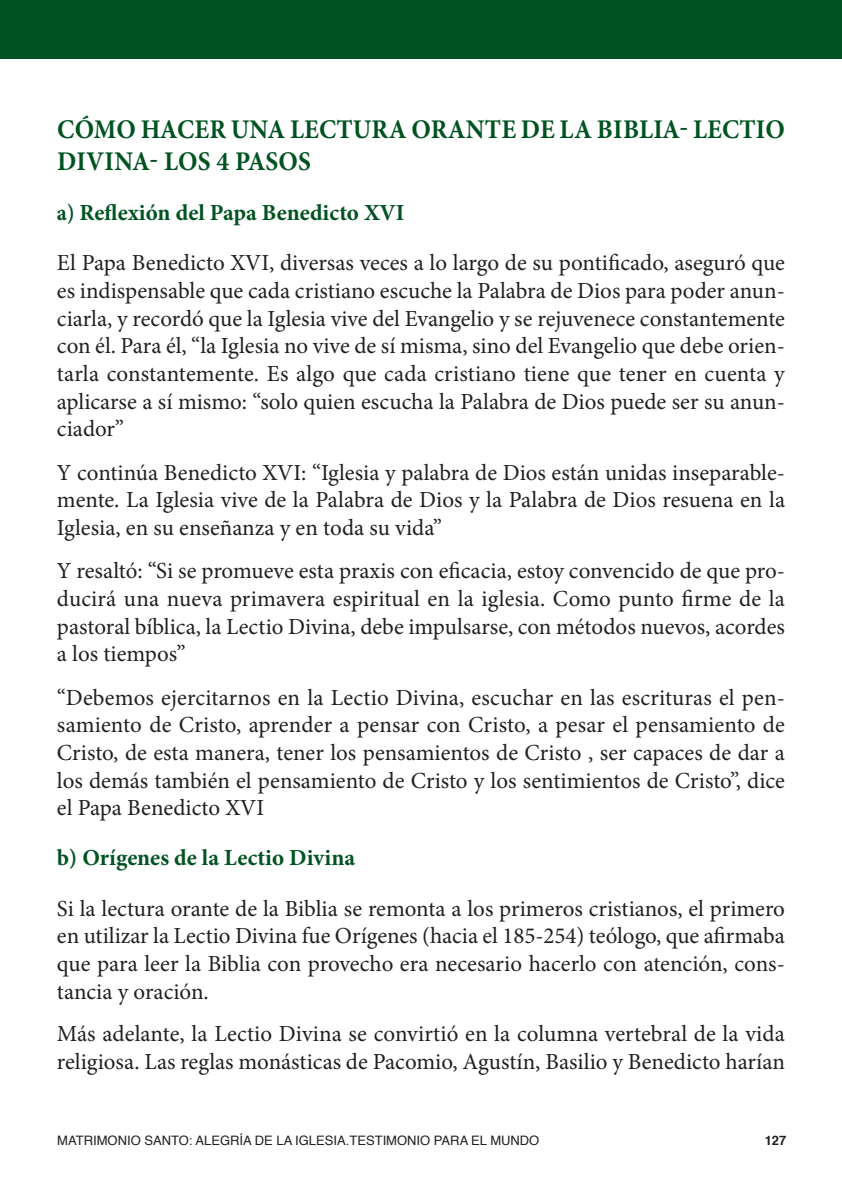
<style>
.page{position:relative;width:842px;height:1191px;background:#fff}
.page>*{position:absolute;margin:0;border:0;box-sizing:border-box;transform-origin:0 0}
.t1{font:700 27px/32px "Minion Pro";letter-spacing:.005em;color:#005321;scale:.94 1}
.t2{font:23px/27.6px "Minion Pro";color:#231f20;text-align:justify}
.t3{font:700 23px "Minion Pro";color:#005321;scale:.94 1}
.t4{font:700 23px "Minion Pro";color:#005321}
.t5{font:13px "Helvetica";color:#231f20}
.t6{font:700 13px "Helvetica";color:#231f20}
</style>
<div class="page">
<div style="left:0;top:0;width:842px;height:58px;background:#005321"></div>
<p class="t1" style="left:57px;top:113px;width:776px">CÓMO HACER UNA LECTURA ORANTE DE LA BIBLIA- LECTIO<br>DIVINA- LOS 4 PASOS</p>
<p class="t3" style="left:57px;top:197px;width:371px">a) Reflexión del Papa Benedicto XVI</p>
<p class="t2" style="left:57px;top:249px;width:729px">El Papa Benedicto XVI, diversas veces a lo largo de su pontificado, aseguró que es indispensable que cada cristiano escuche la Palabra de Dios para poder anun&shy;ciarla, y recordó que la Iglesia vive del Evangelio y se rejuvenece constantemente con él. Para él, “la Iglesia no vive de sí misma, sino del Evangelio que debe orien&shy;tarla constantemente. Es algo que cada cristiano tiene que tener en cuenta y aplicarse a sí mismo: “solo quien escucha la Palabra de Dios puede ser su anun&shy;ciador”</p>
<p class="t2" style="left:57px;top:458px;width:730px">Y continúa Benedicto XVI: “Iglesia y palabra de Dios están unidas inseparable&shy;mente. La Iglesia vive de la Palabra de Dios y la Palabra de Dios resuena en la Iglesia, en su enseñanza y en toda su vida”</p>
<p class="t2" style="left:57px;top:557px;width:729px">Y resaltó: “Si se promueve esta praxis con eficacia, estoy convencido de que pro&shy;ducirá una nueva primavera espiritual en la iglesia. Como punto firme de la pastoral bíblica, la Lectio Divina, debe impulsarse, con métodos nuevos, acordes a los tiempos”</p>
<p class="t2" style="left:57px;top:683px;width:729px">“Debemos ejercitarnos en la Lectio Divina, escuchar en las escrituras el pen&shy;samiento de Cristo, aprender a pensar con Cristo, a pesar el pensamiento de Cristo, de esta manera, tener los pensamientos de Cristo , ser capaces de dar a los demás también el pensamiento de Cristo y los sentimientos de Cristo”, dice el Papa Benedicto XVI</p>
<p class="t4" style="left:57px;top:842px;width:300px">b) Orígenes de la Lectio Divina</p>
<p class="t2" style="left:57px;top:894px;width:729px">Si la lectura orante de la Biblia se remonta a los primeros cristianos, el primero en utilizar la Lectio Divina fue Orígenes (hacia el 185-254) teólogo, que afirmaba que para leer la Biblia con provecho era necesario hacerlo con atención, cons&shy;tancia y oración.</p>
<p class="t2" style="left:57px;top:1020px;width:729px">Más adelante, la Lectio Divina se convirtió en la columna vertebral de la vida religiosa. Las reglas monásticas de Pacomio, Agustín, Basilio y Benedicto harían</p>
<p class="t5" style="left:57px;top:1130px;width:484px">MATRIMONIO SANTO: ALEGRÍA DE LA IGLESIA.TESTIMONIO PARA EL MUNDO</p>
<p class="t6" style="left:765px;top:1130px;width:23px">127</p>
</div>
